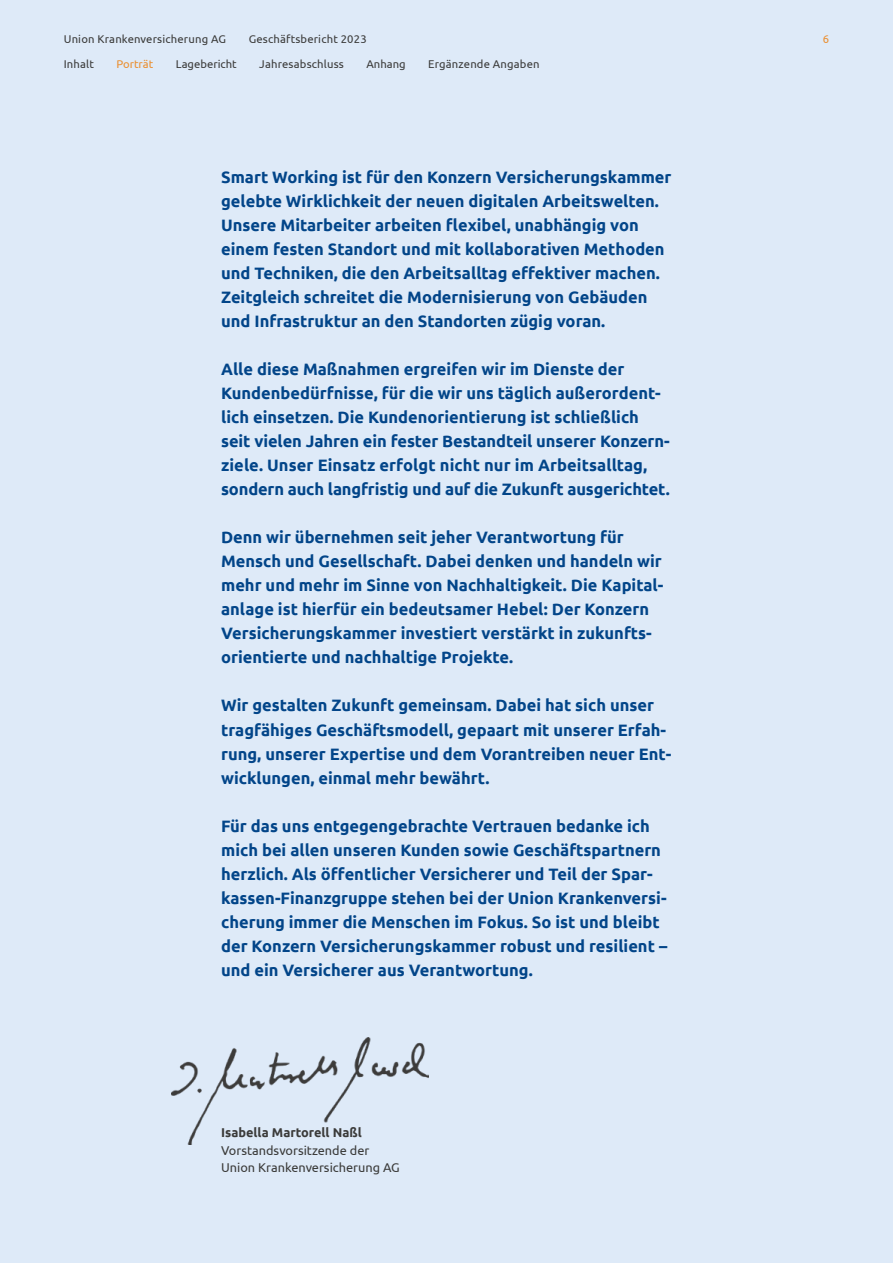
<style>
.page{position:relative;width:893px;height:1263px;background:#deeaf8}
.page>*{position:absolute;margin:0;border:0;box-sizing:border-box;transform-origin:0 0}
.t1{font:700 16.5px/24px "Ubuntu";color:#024589}
.t2{font:12.75px/17.2px "Ubuntu";color:#3b3b3a}
.t3{font:700 12.75px "Ubuntu";color:#3b3b3a}
.t4{font:11.25px "Ubuntu";letter-spacing:.015em;color:#3b3b3a}
.t5{font:11.25px "Ubuntu";color:#ea8f31}
</style>
<div class="page">
<img style="left:171px;top:1037px;width:257px;height:107px">
<p class="t4" style="left:64px;top:32px;width:164px">Union Krankenversicherung AG</p>
<p class="t4" style="left:249px;top:32px;width:119px">Geschäftsbericht 2023</p>
<p class="t5" style="left:823px;top:32px;width:8px">6</p>
<p class="t4" style="left:64px;top:57px;width:32px">Inhalt</p>
<p class="t5" style="left:117px;top:57px;width:38px">Porträt</p>
<p class="t4" style="left:176px;top:57px;width:62px">Lagebericht</p>
<p class="t4" style="left:259px;top:57px;width:86px">Jahresabschluss</p>
<p class="t4" style="left:366px;top:57px;width:41px">Anhang</p>
<p class="t4" style="left:428px;top:57px;width:113px">Ergänzende Angaben</p>
<p class="t1" style="left:221px;top:165px;width:452px">Smart Working ist für den Konzern Versicherungskammer gelebte Wirklichkeit der neuen digitalen Arbeitswelten.<br>Unsere Mitarbeiter arbeiten flexibel, unabhängig von einem festen Standort und mit kollaborativen Methoden und Techniken, die den Arbeitsalltag effektiver machen.<br>Zeitgleich schreitet die Modernisierung von Gebäuden und Infrastruktur an den Standorten zügig voran.</p>
<p class="t1" style="left:221px;top:357px;width:450px">Alle diese Maßnahmen ergreifen wir im Dienste der Kundenbedürfnisse, für die wir uns täglich außerordent&shy;lich einsetzen. Die Kundenorientierung ist schließlich seit vielen Jahren ein fester Bestandteil unserer Konzern&shy;ziele. Unser Einsatz erfolgt nicht nur im Arbeitsalltag, sondern auch langfristig und auf die Zukunft ausgerichtet.</p>
<p class="t1" style="left:221px;top:525px;width:444px">Denn wir übernehmen seit jeher Verantwortung für Mensch und Gesellschaft. Dabei denken und handeln wir mehr und mehr im Sinne von Nachhaltigkeit. Die Kapital&shy;anlage ist hierfür ein bedeutsamer Hebel: Der Konzern Versicherungskammer investiert verstärkt in zukunfts&shy;orientierte und nachhaltige Projekte.</p>
<p class="t1" style="left:221px;top:693px;width:452px">Wir gestalten Zukunft gemeinsam. Dabei hat sich unser tragfähiges Geschäftsmodell, gepaart mit unserer Erfah&shy;rung, unserer Expertise und dem Vorantreiben neuer Ent&shy;wicklungen, einmal mehr bewährt.</p>
<p class="t1" style="left:221px;top:813px;width:448px">Für das uns entgegengebrachte Vertrauen bedanke ich mich bei allen unseren Kunden sowie Geschäftspartnern herzlich. Als öffentlicher Versicherer und Teil der Spar&shy;kassen-Finanzgruppe stehen bei der Union Krankenversi&shy;cherung immer die Menschen im Fokus. So ist und bleibt der Konzern Versicherungskammer robust und resilient – und ein Versicherer aus Verantwortung.</p>
<p class="t3" style="left:221px;top:1125px;width:142px">Isabella Martorell Naßl</p>
<p class="t2" style="left:221px;top:1141px;width:180px">Vorstandsvorsitzende der<br>Union Krankenversicherung AG</p>
</div>
